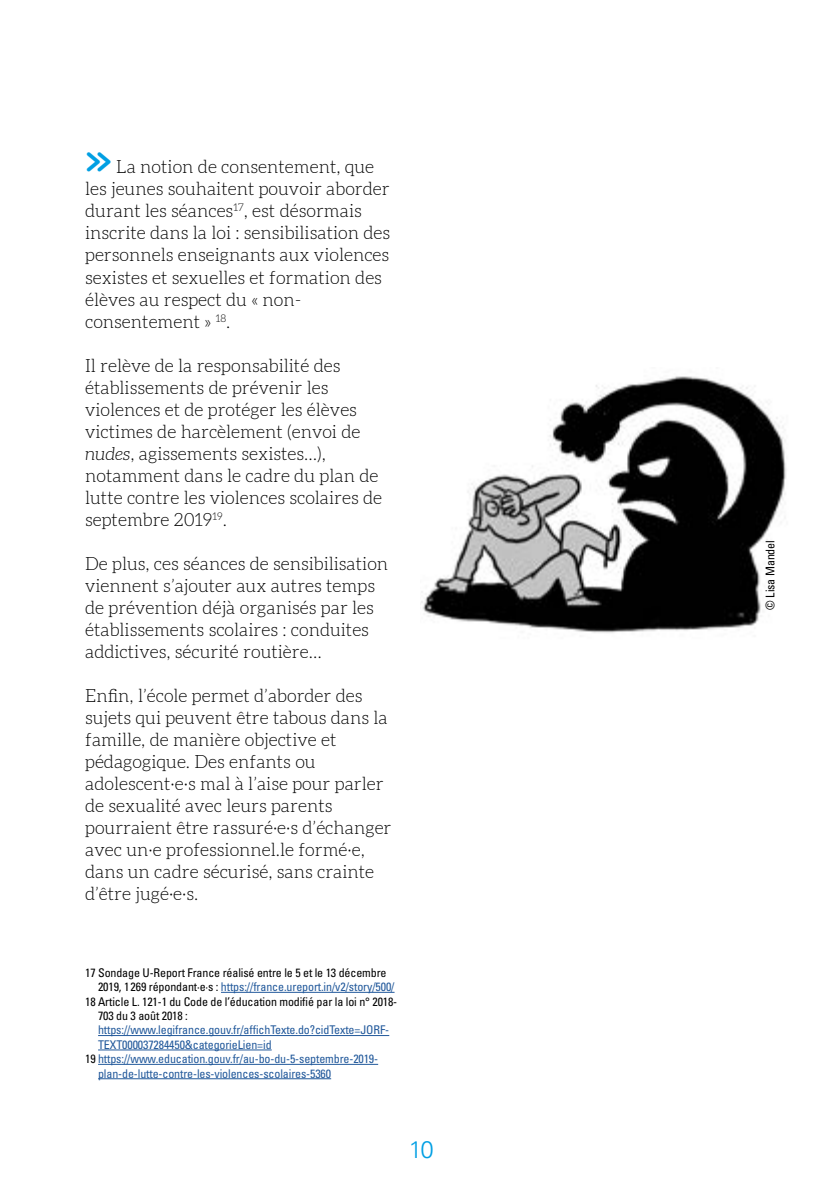
<style>
.page{position:relative;width:840px;height:1191px;background:#fff}
.page>*{position:absolute;margin:0;border:0;box-sizing:border-box;transform-origin:0 0}
.t1{font:300 24px "Univers LT Std";color:#009fe3}
.t2{font:300 18px/22px "Aleo";color:#000}
.t3{font:condensed 12px "Univers LT Std";letter-spacing:-.01em;color:#22599b}
.t4{font:condensed 12px "Univers LT Std";letter-spacing:-.01em;color:#000}
.s1{font-family:"Miso";font-weight:700;font-size:38.6px;color:#009fe3}
.s2{font-style:italic}
.s3{color:#000}
</style>
<div class="page">
<hr style="left:221px;top:992px;width:173px;height:1px;background:#22599b">
<hr style="left:98px;top:1035px;width:291px;height:1px;background:#22599b">
<hr style="left:98px;top:1049px;width:173px;height:1px;background:#22599b">
<hr style="left:98px;top:1064px;width:280px;height:1px;background:#22599b">
<hr style="left:98px;top:1078px;width:233px;height:1px;background:#22599b">
<img style="left:420px;top:376px;width:367px;height:257px">
<p class="t2" style="left:85px;top:157px;width:306px"><span class="s1">&gt;&gt;</span> La notion de consentement, que les jeunes souhaitent pouvoir aborder durant les séances<sup>17</sup>, est désormais inscrite dans la loi : sensibilisation des personnels enseignants aux violences sexistes et sexuelles et formation des élèves au respect du « non&shy;consentement » <sup>18</sup>.</p>
<p class="t2" style="left:85px;top:355px;width:298px">Il relève de la responsabilité des établissements de prévenir les violences et de protéger les élèves victimes de harcèlement (envoi de <span class="s2">nudes</span>, agissements sexistes…), notamment dans le cadre du plan de lutte contre les violences scolaires de septembre 2019<sup>19</sup>.</p>
<p class="t2" style="left:85px;top:553px;width:304px">De plus, ces séances de sensibilisation viennent s’ajouter aux autres temps de prévention déjà organisés par les établissements scolaires : conduites addictives, sécurité routière…</p>
<p class="t2" style="left:85px;top:685px;width:308px">Enfin, l’école permet d’aborder des sujets qui peuvent être tabous dans la famille, de manière objective et pédagogique. Des enfants ou adolescent·e·s mal à l’aise pour parler de sexualité avec leurs parents pourraient être rassuré·e·s d’échanger avec un·e professionnel.le formé·e, dans un cadre sécurisé, sans crainte d’être jugé·e·s.</p>
<p class="t4" style="left:85px;top:964px;width:303px">17 Sondage U-Report France réalisé entre le 5 et le 13 décembre</p>
<p class="t3" style="left:98px;top:979px;width:298px"><span class="s3">2019, 1269 répondant·e·s :</span> https://france.ureport.in/v2/story/500/</p>
<p class="t4" style="left:85px;top:993px;width:313px">18 Article L. 121-1 du Code de l’éducation modifié par la loi n° 2018-</p>
<p class="t4" style="left:98px;top:1008px;width:91px">703 du 3 août 2018 :</p>
<p class="t3" style="left:98px;top:1022px;width:292px">https://www.legifrance.gouv.fr/affichTexte.do?cidTexte=JORF-</p>
<p class="t3" style="left:98px;top:1036px;width:175px">TEXT000037284450&amp;categorieLien=id</p>
<p class="t3" style="left:85px;top:1051px;width:294px"><span class="s3">19</span> https://www.education.gouv.fr/au-bo-du-5-septembre-2019-</p>
<p class="t3" style="left:98px;top:1065px;width:234px">plan-de-lutte-contre-les-violences-scolaires-5360</p>
<h1 class="t1" style="left:409px;top:1134px;width:26px">10</h1>
<p class="t4" style="left:762px;top:609px;width:71px;rotate:-90deg">© Lisa Mandel</p>
</div>
